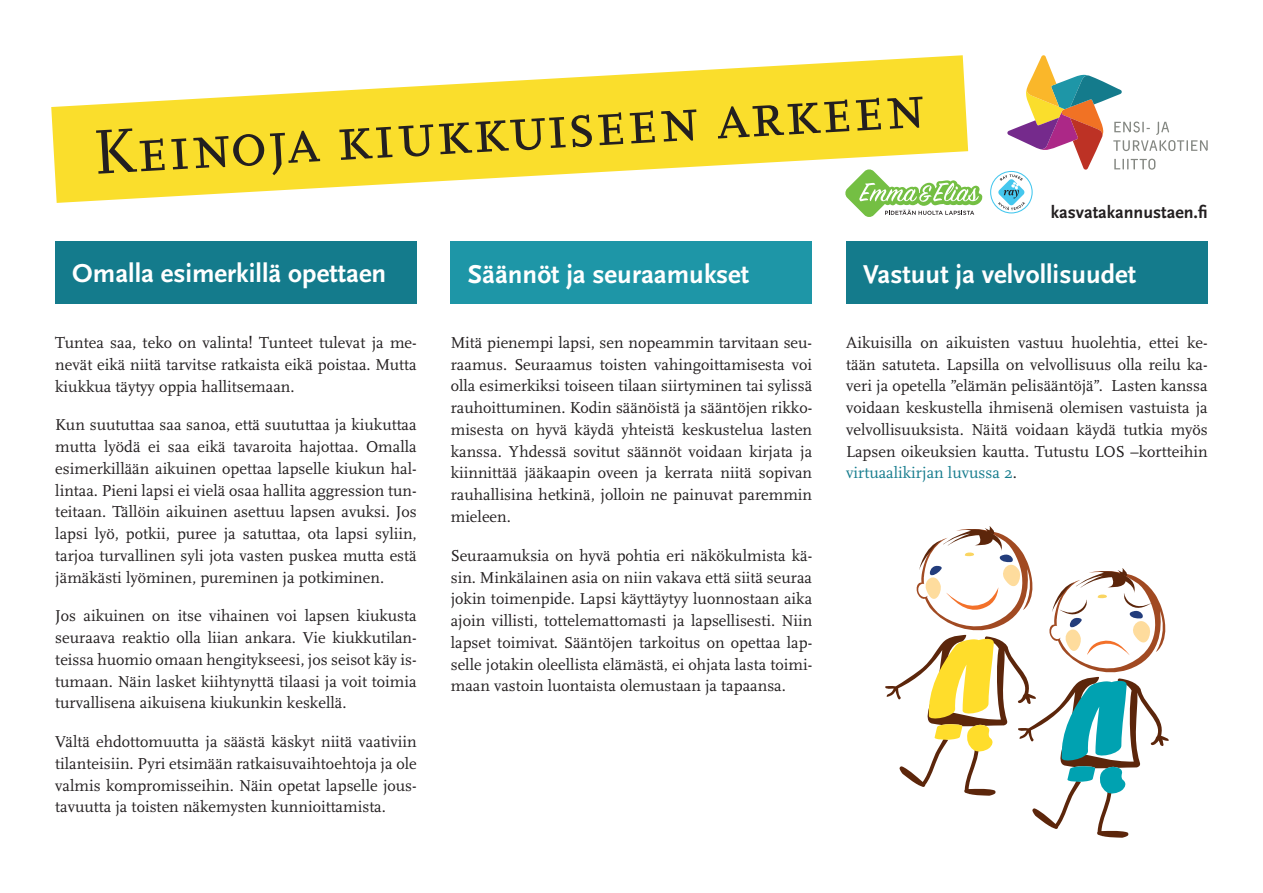
<style>
.page{position:relative;width:1263px;height:893px;background:#fff}
.page>*{position:absolute;margin:0;border:0;box-sizing:border-box;transform-origin:0 0}
.t1{font:65.55px "Scala OT";color:#231f20}
.t2{font:700 27px "Scala Sans OT";color:#fff}
.t3{font:700 18px "Scala Sans OT";color:#231f20}
.t4{font:16.5px/21.8px "Scala OT";color:#231f20;text-align:justify}
.s1{color:#147b8c}
</style>
<div class="page">
<svg style="left:51px;top:55px;width:917px;height:148px;fill:#fade2c"></svg>
<div style="left:55px;top:241px;width:362px;height:63px;background:#147b8c"></div>
<div style="left:451px;top:241px;width:361px;height:63px;background:#1e96a7"></div>
<div style="left:846px;top:241px;width:362px;height:63px;background:#147b8c"></div>
<svg style="left:844px;top:168px;width:139px;height:49px"></svg>
<svg style="left:989px;top:170px;width:45px;height:45px"></svg>
<svg style="left:990px;top:171px;width:43px;height:42px"></svg>
<div style="left:991px;top:172px;width:40px;height:40px;background:#fff;border-radius:50%"></div>
<svg style="left:996px;top:55px;width:212px;height:155px"></svg>
<svg style="left:885px;top:526px;width:284px;height:312px"></svg>
<h1 class="t1" style="left:91px;top:115px;width:836px;rotate:-3deg">Keinoja kiukkuiseen arkeen</h1>
<p class="t3" style="left:1051px;top:202px;width:158px">kasvatakannustaen.fi</p>
<h2 class="t2" style="left:72px;top:259px;width:316px">Omalla esimerkillä opettaen</h2>
<h2 class="t2" style="left:468px;top:259px;width:283px">Säännöt ja seuraamukset</h2>
<h2 class="t2" style="left:863px;top:259px;width:274px">Vastuut ja velvollisuudet</h2>
<p class="t4" style="left:55px;top:332px;width:363px">Tuntea saa, teko on valinta! Tunteet tulevat ja me&shy;nevät eikä niitä tarvitse ratkaista eikä poistaa. Mutta kiukkua täytyy oppia hallitsemaan.</p>
<p class="t4" style="left:55px;top:414px;width:363px">Kun suututtaa saa sanoa, että suututtaa ja kiukuttaa mutta lyödä ei saa eikä tavaroita hajottaa. Omalla esimerkillään aikuinen opettaa lapselle kiukun hal&shy;lintaa. Pieni lapsi ei vielä osaa hallita aggression tun&shy;teitaan. Tällöin aikuinen asettuu lapsen avuksi. Jos lapsi lyö, potkii, puree ja satuttaa, ota lapsi syliin, tarjoa turvallinen syli jota vasten puskea mutta estä jämäkästi lyöminen, pureminen ja potkiminen.</p>
<p class="t4" style="left:55px;top:605px;width:363px">Jos aikuinen on itse vihainen voi lapsen kiukusta seuraava reaktio olla liian ankara. Vie kiukkutilan&shy;teissa huomio omaan hengitykseesi, jos seisot käy is&shy;tumaan. Näin lasket kiihtynyttä tilaasi ja voit toimia turvallisena aikuisena kiukunkin keskellä.</p>
<p class="t4" style="left:55px;top:731px;width:363px">Vältä ehdottomuutta ja säästä käskyt niitä vaativiin tilanteisiin. Pyri etsimään ratkaisuvaihtoehtoja ja ole valmis kompromisseihin. Näin opetat lapselle jous&shy;tavuutta ja toisten näkemysten kunnioittamista.</p>
<p class="t4" style="left:451px;top:332px;width:363px">Mitä pienempi lapsi, sen nopeammin tarvitaan seu&shy;raamus. Seuraamus toisten vahingoittamisesta voi olla esimerkiksi toiseen tilaan siirtyminen tai sylissä rauhoittuminen. Kodin säänöistä ja sääntöjen rikko&shy;misesta on hyvä käydä yhteistä keskustelua lasten kanssa. Yhdessä sovitut säännöt voidaan kirjata ja kiinnittää jääkaapin oveen ja kerrata niitä sopivan rauhallisina hetkinä, jolloin ne painuvat paremmin mieleen.</p>
<p class="t4" style="left:451px;top:545px;width:363px">Seuraamuksia on hyvä pohtia eri näkökulmista kä&shy;sin. Minkälainen asia on niin vakava että siitä seuraa jokin toimenpide. Lapsi käyttäytyy luonnostaan aika ajoin villisti, tottelemattomasti ja lapsellisesti. Niin lapset toimivat. Sääntöjen tarkoitus on opettaa lap&shy;selle jotakin oleellista elämästä, ei ohjata lasta toimi&shy;maan vastoin luontaista olemustaan ja tapaansa.</p>
<p class="t4" style="left:846px;top:332px;width:363px">Aikuisilla on aikuisten vastuu huolehtia, ettei ke&shy;tään satuteta. Lapsilla on velvollisuus olla reilu ka&shy;veri ja opetella ”elämän pelisääntöjä”. Lasten kanssa voidaan keskustella ihmisenä olemisen vastuista ja velvollisuuksista. Näitä voidaan käydä tutkia myös Lapsen oikeuksien kautta. Tutustu LOS –kortteihin <span class="s1">virtuaalikirjan luvussa 2</span>.</p>
</div>
